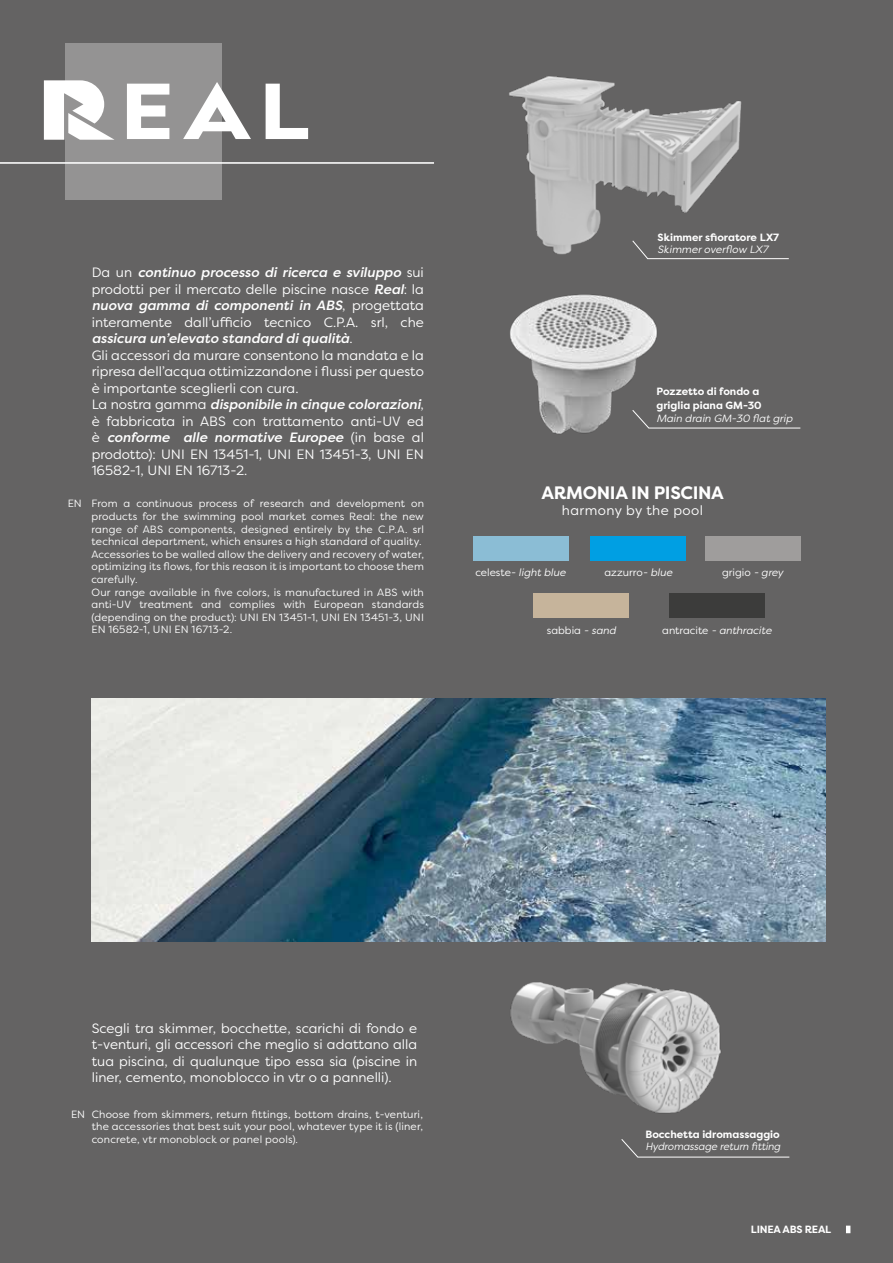
<style>
.page{position:relative;width:893px;height:1263px;background:#646363}
.page>*{position:absolute;margin:0;border:0;box-sizing:border-box;transform-origin:0 0}
.t1{font:700 18px "Filson Pro";letter-spacing:-.02em;color:#fff}
.t2{font:13.5px/16.5px "Filson Pro";color:#fff;text-align:justify}
.t3{font:13.5px "Filson Pro";letter-spacing:.03em;color:#fff}
.t4{font:10.5px/12.6px "Filson Pro";letter-spacing:.015em;color:#fff}
.t5{font:italic 10.5px "Filson Pro";color:#fff}
.t6{font:700 10.5px/13.5px "Filson Pro";color:#fff}
.t7{font:700 10.5px "Filson Pro";letter-spacing:-.02em;color:#fff}
.s1{font-weight:500;font-style:italic}
.s2{font-style:normal}
.s3{font-style:italic}
</style>
<div class="page">
<svg style="left:846px;top:1225px;width:4px;height:8px"></svg>
<hr style="left:0;top:162px;width:434px;height:2px;background:#fff">
<svg style="left:222px;top:90px;width:29px;height:49px"></svg>
<svg style="left:266px;top:84px;width:42px;height:55px"></svg>
<svg style="left:44px;top:80px;width:22px;height:60px"></svg>
<img style="left:510px;top:982px;width:211px;height:131px">
<img style="left:510px;top:294px;width:147px;height:140px">
<img style="left:92px;top:699px;width:733px;height:242px">
<svg style="left:645px;top:256px;width:144px;height:3px"></svg>
<svg style="left:632px;top:409px;width:169px;height:20px"></svg>
<svg style="left:621px;top:1139px;width:169px;height:19px"></svg>
<img style="left:509px;top:76px;width:233px;height:180px">
<svg style="left:66px;top:43px;width:156px;height:156px;background:#a7a6a6"></svg>
<div style="left:473px;top:536px;width:95px;height:25px;background:#8bbdd5"></div>
<div style="left:591px;top:536px;width:95px;height:25px;background:#009fe3"></div>
<div style="left:705px;top:536px;width:95px;height:25px;background:#9f9d9c"></div>
<div style="left:534px;top:594px;width:95px;height:24px;background:#c6b49b"></div>
<div style="left:669px;top:594px;width:96px;height:24px;background:#3c3c3b"></div>
<p class="t4" style="left:68px;top:497px;width:16px">EN</p>
<p class="t2" style="left:92px;top:264px;width:334px;text-align:left">Da un <span class="s1">continuo processo di ricerca e sviluppo</span> sui prodotti per il mercato delle piscine nasce <span class="s1">Real</span>: la <span class="s1">nuova gamma di componenti in ABS</span>, progettata interamente dall’ufficio tecnico C.P.A. srl, che <span class="s1">assicura un’elevato standard di qualità</span>.<br>Gli accessori da murare consentono la mandata e la ripresa dell’acqua ottimizzandone i flussi per questo è importante sceglierli con cura.<br>La nostra gamma <span class="s1">disponibile in cinque colorazioni</span>, è fabbricata in ABS con trattamento anti-UV ed è <span class="s1">conforme alle normative Europee</span> (in base al prodotto): UNI EN 13451-1, UNI EN 13451-3, UNI EN 16582-1, UNI EN 16713-2.</p>
<p class="t4" style="left:91px;top:497px;width:334px">From a continuous process of research and development on products for the swimming pool market comes Real: the new range of ABS components, designed entirely by the C.P.A. srl technical department, which ensures a high standard of quality.<br>Accessories to be walled allow the delivery and recovery of water, optimizing its flows, for this reason it is important to choose them carefully.<br>Our range available in five colors, is manufactured in ABS with anti-UV treatment and complies with European standards (depending on the product): UNI EN 13451-1, UNI EN 13451-3, UNI EN 16582-1, UNI EN 16713-2.</p>
<p class="t6" style="left:658px;top:230px;width:123px">Skimmer sfioratore LX7</p>
<p class="t5" style="left:658px;top:242px;width:112px">Skimmer overflow LX7</p>
<p class="t6" style="left:656px;top:385px;width:107px">Pozzetto di fondo a griglia piana GM-30</p>
<p class="t5" style="left:656px;top:411px;width:138px">Main drain GM-30 flat grip</p>
<h1 class="t1" style="left:541px;top:481px;width:184px">ARMONIA IN PISCINA</h1>
<p class="t3" style="left:562px;top:501px;width:143px">harmony by the pool</p>
<p class="t5" style="left:475px;top:565px;width:92px"><span class="s2">celeste</span>- light blue</p>
<p class="t4" style="left:604px;top:565px;width:69px">azzurro<span class="s3">- blue</span></p>
<p class="t4" style="left:722px;top:565px;width:63px">grigio <span class="s3">- grey</span></p>
<p class="t4" style="left:547px;top:624px;width:71px">sabbia <span class="s3">- sand</span></p>
<p class="t5" style="left:662px;top:624px;width:111px"><span class="s2">antracite</span> - anthracite</p>
<p class="t4" style="left:71px;top:1107px;width:16px">EN</p>
<p class="t2" style="left:92px;top:1019px;width:327px">Scegli tra skimmer, bocchette, scarichi di fondo e t-venturi, gli accessori che meglio si adattano alla tua piscina, di qualunque tipo essa sia (piscine in liner, cemento, monoblocco in vtr o a pannelli).</p>
<p class="t4" style="left:92px;top:1107px;width:333px;text-align:justify">Choose from skimmers, return fittings, bottom drains, t-venturi, the accessories that best suit your pool, whatever type it is (liner, concrete, vtr monoblock or panel pools).</p>
<p class="t6" style="left:645px;top:1127px;width:136px">Bocchetta idromassaggio</p>
<p class="t5" style="left:645px;top:1140px;width:137px">Hydromassage return fitting</p>
<p class="t7" style="left:751px;top:1223px;width:82px">LINEA ABS REAL</p>
</div>
